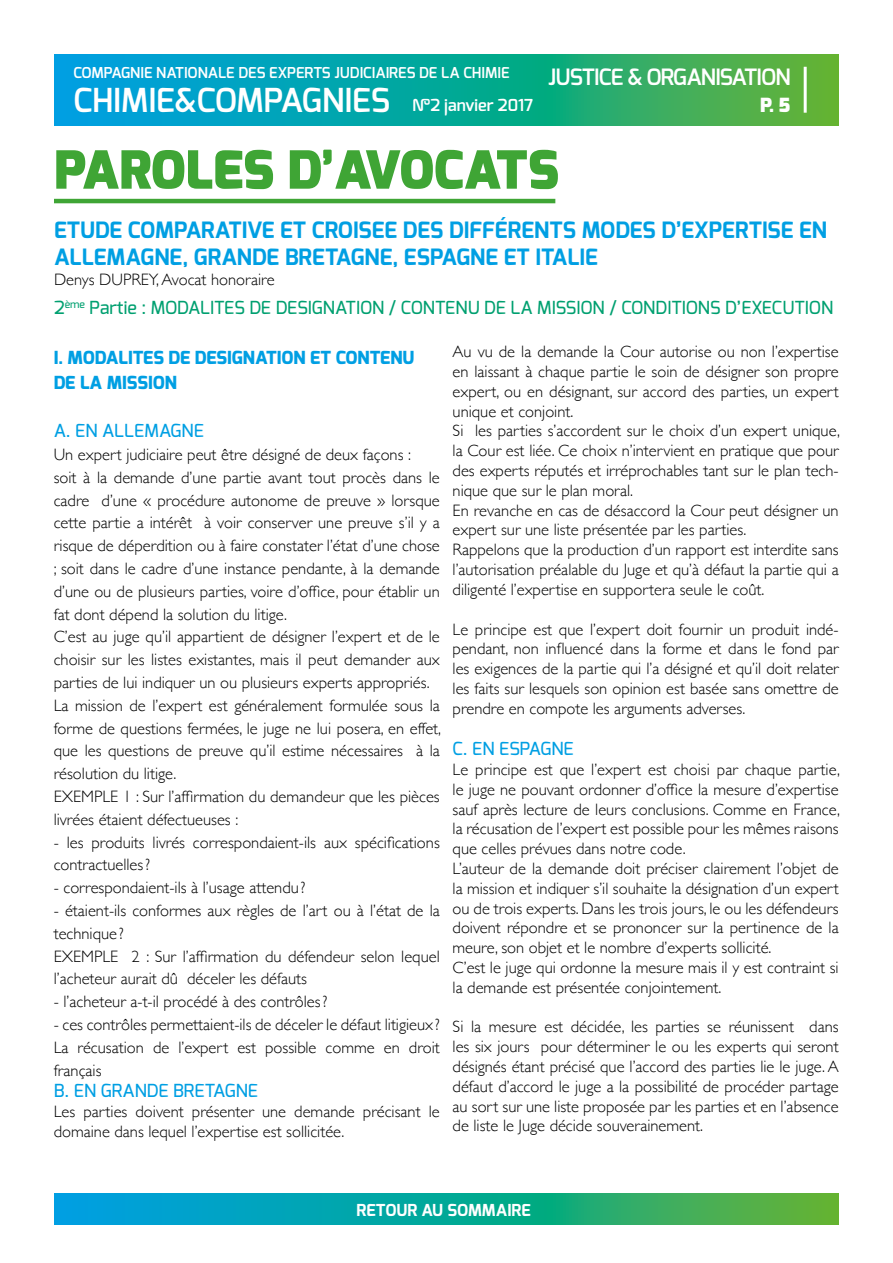
<style>
.page{position:relative;width:893px;height:1263px;background:#fff}
.page>*{position:absolute;margin:0;border:0;box-sizing:border-box;transform-origin:0 0}
.t1{font:900 52.5px "Exo";color:#3fa535}
.t2{font:600 33px "Exo";color:#fff}
.t3{font:700 22.5px/27px "Exo";color:#009fe3}
.t4{font:600 22.5px "Exo";letter-spacing:-.035em;color:#fff}
.t5{font:900 19.5px "Exo";color:#fff}
.t6{font:500 18px "Exo";color:#00a070}
.t7{font:800 18px/24.6px "Exo";color:#009fe3}
.t8{font:500 18px "Exo";color:#009fe3}
.t9{font:300 16.5px/19.8px "Gill Sans";color:#000;text-align:justify}
.t10{font:700 16.5px "Exo";color:#fff}
.t11{font:600 16.5px "Exo";color:#fff}
.t12{font:600 15px "Exo";color:#fff}
</style>
<div class="page">
<svg style="left:54px;top:54px;width:785px;height:71px;background:#17a892"></svg>
<hr style="left:804px;top:67px;width:3px;height:46px;background:#fff">
<svg style="left:54px;top:1193px;width:785px;height:32px;background:#17a892"></svg>
<hr style="left:54px;top:199px;width:501px;height:4px;background:#3fa535">
<p class="t12" style="left:73px;top:63px;width:438px">COMPAGNIE NATIONALE DES EXPERTS JUDICIAIRES DE LA CHIMIE</p>
<p class="t11" style="left:412px;top:95px;width:122px">№2 janvier 2017</p>
<p class="t4" style="left:548px;top:62px;width:244px">JUSTICE &amp; ORGANISATION</p>
<h2 class="t2" style="left:73px;top:79px;width:318px">CHIMIE&amp;COMPAGNIES</h2>
<p class="t5" style="left:760px;top:93px;width:32px">P. 5</p>
<p class="t1" style="left:54px;top:136px;width:507px">PAROLES D’AVOCATS</p>
<p class="t3" style="left:54px;top:217px;width:775px">ETUDE COMPARATIVE ET CROISEE DES DIFFÉRENTS MODES D’EXPERTISE EN<br>ALLEMAGNE, GRANDE BRETAGNE, ESPAGNE ET ITALIE</p>
<p class="t9" style="left:54px;top:269px;width:222px">Denys DUPREY, Avocat honoraire</p>
<p class="t6" style="left:54px;top:296px;width:781px">2<sup>ème</sup> Partie : MODALITES DE DESIGNATION / CONTENU DE LA MISSION / CONDITIONS D’EXECUTION</p>
<p class="t7" style="left:54px;top:345px;width:362px">I. MODALITES DE DESIGNATION ET CONTENU<br>DE LA MISSION</p>
<p class="t8" style="left:54px;top:419px;width:152px">A. EN ALLEMAGNE</p>
<p class="t9" style="left:54px;top:444px;width:359px">Un expert judiciaire peut être désigné de deux façons :</p>
<p class="t9" style="left:54px;top:465px;width:388px;line-height:22.8px">soit à la demande d’une partie avant tout procès dans le cadre d’une « procédure autonome de preuve » lorsque cette partie a intérêt à voir conserver une preuve s’il y a risque de déperdition ou à faire constater l’état d’une chose ; soit dans le cadre d’une instance pendante, à la demande d’une ou de plusieurs parties, voire d’office, pour établir un fat dont dépend la solution du litige.</p>
<p class="t9" style="left:54px;top:625px;width:388px;line-height:22.8px">C’est au juge qu’il appartient de désigner l’expert et de le choisir sur les listes existantes, mais il peut demander aux parties de lui indiquer un ou plusieurs experts appropriés.</p>
<p class="t9" style="left:54px;top:693px;width:389px;line-height:22.8px">La mission de l’expert est généralement formulée sous la forme de questions fermées, le juge ne lui posera, en effet, que les questions de preuve qu’il estime nécessaires à la résolution du litige.</p>
<p class="t9" style="left:54px;top:784px;width:388px;line-height:22.8px">EXEMPLE 1 : Sur l’affirmation du demandeur que les pièces livrées étaient défectueuses :</p>
<p class="t9" style="left:54px;top:830px;width:388px;line-height:22.8px">- les produits livrés correspondaient-ils aux spécifications contractuelles?</p>
<p class="t9" style="left:54px;top:877px;width:253px">- correspondaient-ils à l’usage attendu?</p>
<p class="t9" style="left:54px;top:898px;width:388px;line-height:22.8px">- étaient-ils conformes aux règles de l’art ou à l’état de la technique ?</p>
<p class="t9" style="left:54px;top:944px;width:388px;line-height:22.8px">EXEMPLE 2 : Sur l’affirmation du défendeur selon lequel l’acheteur aurait dû déceler les défauts</p>
<p class="t9" style="left:54px;top:991px;width:275px">- l’acheteur a-t-il procédé à des contrôles?</p>
<p class="t9" style="left:54px;top:1014px;width:388px">- ces contrôles permettaient-ils de déceler le défaut litigieux ?</p>
<p class="t9" style="left:54px;top:1035px;width:388px;line-height:22.8px">La récusation de l’expert est possible comme en droit français</p>
<p class="t8" style="left:54px;top:1079px;width:206px">B. EN GRANDE BRETAGNE</p>
<p class="t9" style="left:54px;top:1101px;width:388px">Les parties doivent présenter une demande précisant le domaine dans lequel l’expertise est sollicitée.</p>
<p class="t9" style="left:453px;top:341px;width:388px">Au vu de la demande la Cour autorise ou non l’expertise en laissant à chaque partie le soin de désigner son propre expert, ou en désignant, sur accord des parties, un expert unique et conjoint.</p>
<p class="t9" style="left:453px;top:420px;width:389px">Si les parties s’accordent sur le choix d’un expert unique, la Cour est liée. Ce choix n’intervient en pratique que pour des experts réputés et irréprochables tant sur le plan tech&shy;nique que sur le plan moral.</p>
<p class="t9" style="left:453px;top:500px;width:388px">En revanche en cas de désaccord la Cour peut désigner un expert sur une liste présentée par les parties.</p>
<p class="t9" style="left:453px;top:539px;width:388px">Rappelons que la production d’un rapport est interdite sans l’autorisation préalable du Juge et qu’à défaut la partie qui a diligenté l’expertise en supportera seule le coût.</p>
<p class="t9" style="left:453px;top:618px;width:388px">Le principe est que l’expert doit fournir un produit indé&shy;pendant, non influencé dans la forme et dans le fond par les exigences de la partie qui l’a désigné et qu’il doit relater les faits sur lesquels son opinion est basée sans omettre de prendre en compote les arguments adverses.</p>
<p class="t8" style="left:453px;top:737px;width:123px">C. EN ESPAGNE</p>
<p class="t9" style="left:453px;top:759px;width:389px">Le principe est que l’expert est choisi par chaque partie, le juge ne pouvant ordonner d’office la mesure d’expertise sauf après lecture de leurs conclusions. Comme en France, la récusation de l’expert est possible pour les mêmes raisons que celles prévues dans notre code.</p>
<p class="t9" style="left:453px;top:858px;width:388px">L’auteur de la demande doit préciser clairement l’objet de la mission et indiquer s’il souhaite la désignation d’un expert ou de trois experts. Dans les trois jours, le ou les défendeurs doivent répondre et se prononcer sur la pertinence de la meure, son objet et le nombre d’experts sollicité.</p>
<p class="t9" style="left:453px;top:957px;width:388px">C’est le juge qui ordonne la mesure mais il y est contraint si la demande est présentée conjointement.</p>
<p class="t9" style="left:453px;top:1016px;width:388px">Si la mesure est décidée, les parties se réunissent dans les six jours pour déterminer le ou les experts qui seront désignés étant précisé que l’accord des parties lie le juge. A défaut d’accord le juge a la possibilité de procéder partage au sort sur une liste proposée par les parties et en l’absence de liste le Juge décide souverainement.</p>
<p class="t10" style="left:357px;top:1200px;width:176px">RETOUR AU SOMMAIRE</p>
</div>
